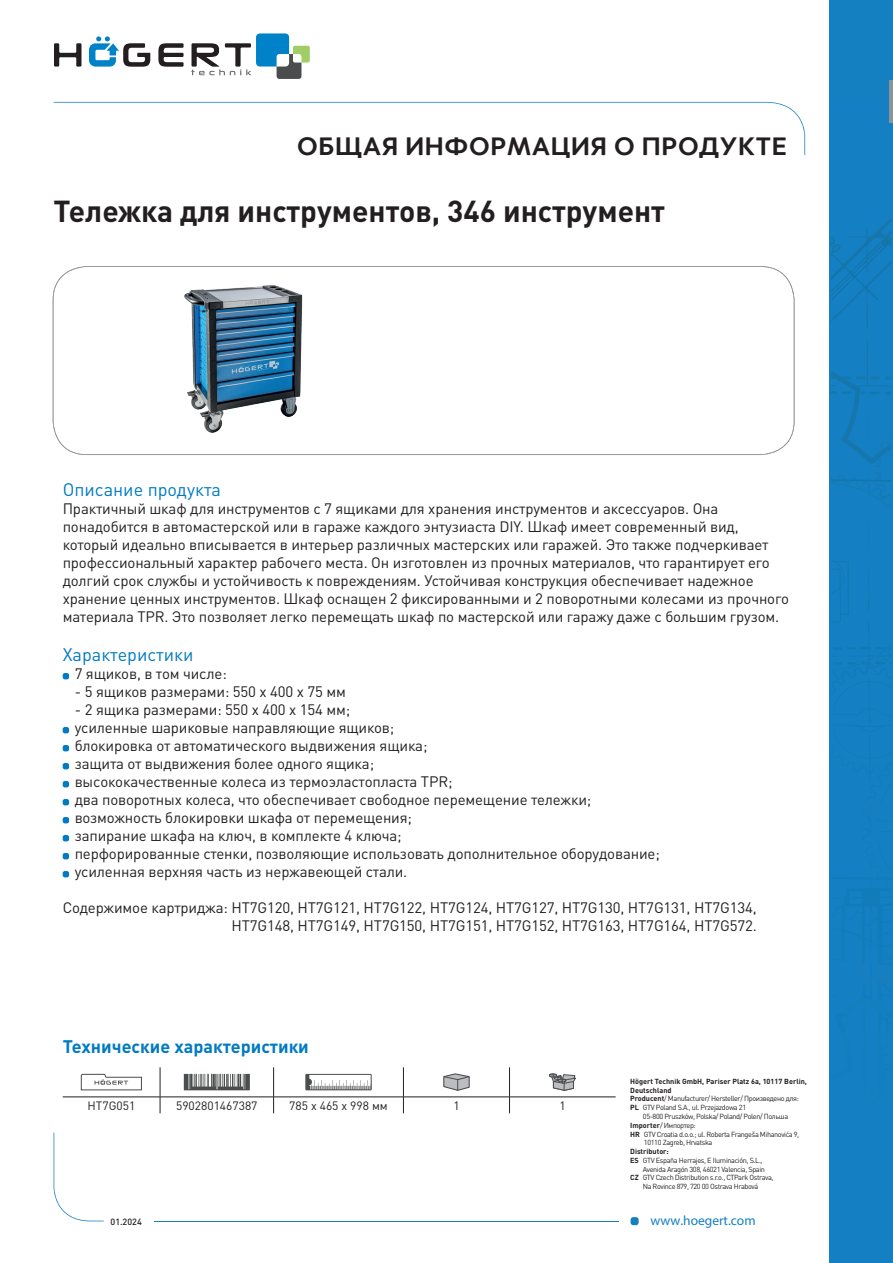
<style>
.page{position:relative;width:893px;height:1263px;background:#fff}
.page>*{position:absolute;margin:0;border:0;box-sizing:border-box;transform-origin:0 0}
.t1{font:700 30px "DIN Pro";color:#231f20}
.t2{font:700 27px "Merel";color:#231f20}
.t3{font:18px "DIN Pro";color:#007bc2}
.t4{font:700 18px "DIN Pro";color:#007bc2}
.t5{font:15px/18px "DIN Pro";letter-spacing:-.01em;color:#231f20}
.t6{font:13.5px "Myriad Pro";color:#1480c2}
.t7{font:12px "DIN Pro";color:#231f20}
.t8{font:500 9px "DIN Pro";color:#231f20}
.t9{font:7.35px "DIN Pro";letter-spacing:-.05em;color:#231f20}
.t10{font:700 7.35px "DIN Pro";color:#231f20}
.s1{font-weight:700}
</style>
<div class="page">
<div style="left:631px;top:1217px;width:8px;height:8px;background:#1480c2;border-radius:3px"></div>
<svg style="left:54px;top:102px;width:751px;height:53px"></svg>
<svg style="left:54px;top:1132px;width:50px;height:89px"></svg>
<hr style="left:154px;top:1220px;width:465px;height:1px;background:#1480c2">
<div style="left:830px;top:0;width:63px;height:1263px;background:#1480c2"></div>
<img style="left:831px;top:273px;width:50px;height:56px">
<img style="left:867px;top:222px;width:24px;height:43px">
<img style="left:831px;top:222px;width:56px;height:42px">
<svg style="left:831px;top:341px;width:60px;height:422px"></svg>
<img style="left:848px;top:647px;width:43px;height:3px">
<hr style="left:890px;top:80px;width:3px;height:43px;background:#8d9497">
<svg style="left:53px;top:266px;width:741px;height:189px"></svg>
<svg style="left:54px;top:43px;width:27px;height:24px"></svg>
<svg style="left:158px;top:43px;width:26px;height:24px"></svg>
<svg style="left:89px;top:36px;width:61px;height:31px"></svg>
<svg style="left:191px;top:33px;width:119px;height:46px"></svg>
<img style="left:175px;top:271px;width:138px;height:174px">
<svg style="left:63px;top:673px;width:6px;height:6px"></svg>
<svg style="left:63px;top:727px;width:6px;height:6px"></svg>
<svg style="left:63px;top:745px;width:6px;height:6px"></svg>
<svg style="left:63px;top:763px;width:6px;height:6px"></svg>
<svg style="left:63px;top:781px;width:6px;height:6px"></svg>
<svg style="left:63px;top:799px;width:6px;height:6px"></svg>
<svg style="left:63px;top:817px;width:6px;height:6px"></svg>
<svg style="left:63px;top:835px;width:6px;height:6px"></svg>
<svg style="left:63px;top:853px;width:6px;height:6px"></svg>
<svg style="left:63px;top:871px;width:6px;height:6px"></svg>
<hr style="left:160px;top:1067px;width:1px;height:30px;background:#231f20">
<hr style="left:273px;top:1067px;width:1px;height:30px;background:#231f20">
<hr style="left:403px;top:1067px;width:1px;height:30px;background:#231f20">
<hr style="left:509px;top:1067px;width:1px;height:30px;background:#231f20">
<svg style="left:160px;top:1097px;width:1px;height:16px"></svg>
<svg style="left:273px;top:1097px;width:1px;height:16px"></svg>
<svg style="left:403px;top:1097px;width:1px;height:16px"></svg>
<svg style="left:509px;top:1097px;width:1px;height:16px"></svg>
<hr style="left:63px;top:1096px;width:97px;height:1px;background:#231f20">
<hr style="left:160px;top:1096px;width:114px;height:1px;background:#231f20">
<hr style="left:274px;top:1096px;width:129px;height:1px;background:#231f20">
<hr style="left:403px;top:1096px;width:106px;height:1px;background:#231f20">
<hr style="left:509px;top:1096px;width:107px;height:1px;background:#231f20">
<svg style="left:81px;top:1074px;width:61px;height:16px"></svg>
<svg style="left:184px;top:1074px;width:66px;height:16px"></svg>
<svg style="left:307px;top:1076px;width:63px;height:12px"></svg>
<div style="left:305px;top:1074px;width:67px;height:16px;border:1px solid #4b4c4d"></div>
<svg style="left:443px;top:1073px;width:27px;height:18px"></svg>
<svg style="left:549px;top:1073px;width:27px;height:18px"></svg>
<h2 class="t2" style="left:297px;top:124px;width:491px">ОБЩАЯ ИНФОРМАЦИЯ О ПРОДУКТЕ</h2>
<h1 class="t1" style="left:54px;top:191px;width:613px">Тележка для инструментов, 346 инструмент</h1>
<p class="t3" style="left:63px;top:477px;width:160px">Описание продукта</p>
<p class="t5" style="left:63px;top:499px;width:728px">Практичный шкаф для инструментов с 7 ящиками для хранения инструментов и аксессуаров. Она понадобится в автомастерской или в гараже каждого энтузиаста DIY. Шкаф имеет современный вид, который идеально вписывается в интерьер различных мастерских или гаражей. Это также подчеркивает профессиональный характер рабочего места. Он изготовлен из прочных материалов, что гарантирует его долгий срок службы и устойчивость к повреждениям. Устойчивая конструкция обеспечивает надежное хранение ценных инструментов. Шкаф оснащен 2 фиксированными и 2 поворотными колесами из прочного материала TPR. Это позволяет легко перемещать шкаф по мастерской или гаражу даже с большим грузом.</p>
<p class="t3" style="left:63px;top:643px;width:132px">Характеристики</p>
<p class="t5" style="left:75px;top:664px;width:154px">7 ящиков, в том числе:</p>
<p class="t5" style="left:75px;top:682px;width:273px">- 5 ящиков размерами: 550 х 400 х 75 мм</p>
<p class="t5" style="left:75px;top:700px;width:587px">- 2 ящика размерами: 550 х 400 х 154 мм;<br>усиленные шариковые направляющие ящиков;<br>блокировка от автоматического выдвижения ящика;<br>защита от выдвижения более одного ящика;<br>высококачественные колеса из термоэластопласта TPR;<br>два поворотных колеса, что обеспечивает свободное перемещение тележки; возможность блокировки шкафа от перемещения;<br>запирание шкафа на ключ, в комплекте 4 ключа;<br>перфорированные стенки, позволяющие использовать дополнительное оборудование; усиленная верхняя часть из нержавеющей стали.</p>
<p class="t5" style="left:63px;top:898px;width:696px;text-align:right">Содержимое картриджа: HT7G120, HT7G121, HT7G122, HT7G124, HT7G127, HT7G130, HT7G131, HT7G134,<br>HT7G148, HT7G149, HT7G150, HT7G151, HT7G152, HT7G163, HT7G164, HT7G572.</p>
<p class="t4" style="left:63px;top:1034px;width:248px">Технические характеристики</p>
<p class="t7" style="left:87px;top:1097px;width:49px">HT7G051</p>
<p class="t7" style="left:176px;top:1097px;width:83px">5902801467387</p>
<p class="t7" style="left:289px;top:1097px;width:100px">785 x 465 x 998 мм</p>
<p class="t7" style="left:453px;top:1097px;width:8px">1</p>
<p class="t7" style="left:559px;top:1097px;width:8px">1</p>
<p class="t10" style="left:630px;top:1076px;width:178px">Högert Technik GmbH, Pariser Platz 6a, 10117 Berlin,</p>
<p class="t10" style="left:630px;top:1085px;width:43px">Deutschland</p>
<p class="t9" style="left:630px;top:1094px;width:170px"><span class="s1">Producent</span>/ Manufacturer/ Hersteller/ Произведено для:</p>
<p class="t9" style="left:630px;top:1102px;width:117px"><span class="s1">PL</span> GTV Poland S.A., ul. Przejazdowa 21</p>
<p class="t9" style="left:643px;top:1111px;width:147px">05-800 Pruszków, Polska/ Poland/ Polen/ Польша</p>
<p class="t9" style="left:630px;top:1120px;width:67px"><span class="s1">Importer</span>/ Импортер:</p>
<p class="t9" style="left:630px;top:1129px;width:171px"><span class="s1">HR</span> GTV Croatia d.o.o.; ul. Roberta Frangeša Mihanovića 9,</p>
<p class="t9" style="left:644px;top:1138px;width:70px">10110 Zagreb, Hrvatska</p>
<p class="t10" style="left:630px;top:1146px;width:40px">Distributor:</p>
<p class="t9" style="left:630px;top:1155px;width:134px"><span class="s1">ES</span> GTV España Herrajes, E Iluminación, S.L.,</p>
<p class="t9" style="left:643px;top:1164px;width:124px">Avenida Aragón 308, 46021 Valencia, Spain</p>
<p class="t9" style="left:630px;top:1173px;width:145px"><span class="s1">CZ</span> GTV Czech Distribution s.r.o., CTPark Ostrava,</p>
<p class="t9" style="left:643px;top:1181px;width:117px">Na Rovince 879, 720 00 Ostrava Hrabová</p>
<p class="t8" style="left:111px;top:1216px;width:33px">01.2024</p>
<p class="t6" style="left:651px;top:1212px;width:107px">www.hoegert.com</p>
</div>
